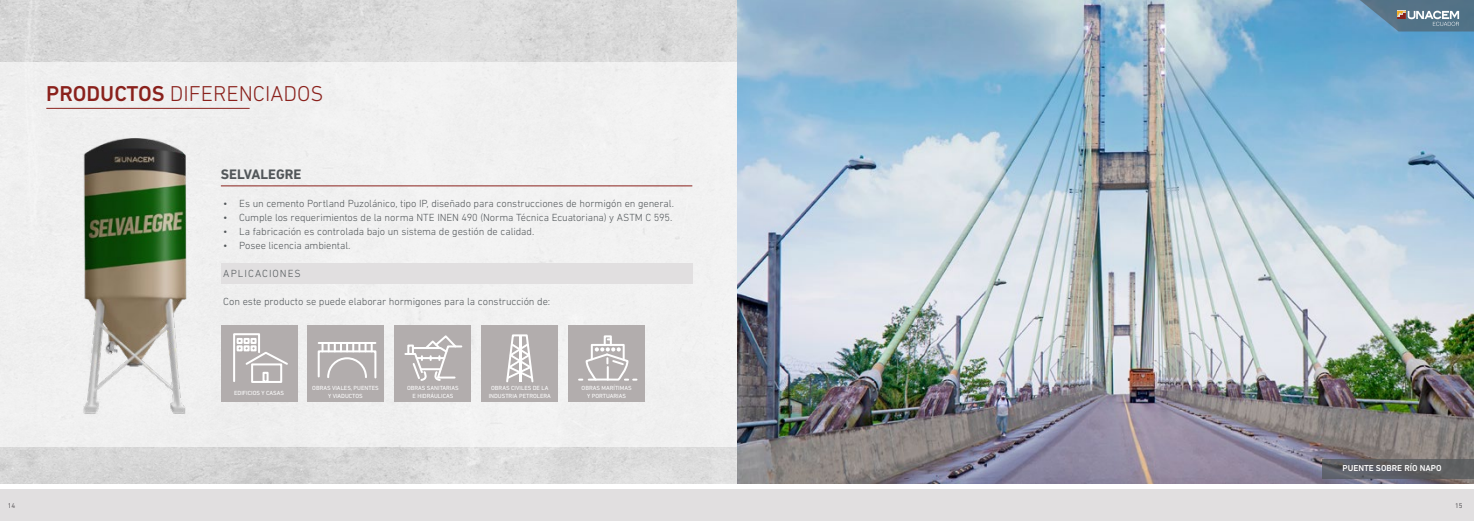
<style>
.page{position:relative;width:1474px;height:521px;background:#fff}
.page>*{position:absolute;margin:0;border:0;box-sizing:border-box;transform-origin:0 0}
.t1{font:300 21.88px "DIN Next LT Pro";color:#8a211c}
.t2{font:700 14px "DIN Next LT Pro";letter-spacing:-.005em;color:#52575a}
.t3{font:300 10.5px "DIN Next LT Pro";letter-spacing:-.01em;color:#52575a}
.t4{font:300 10.5px "DIN Next LT Pro";letter-spacing:.095em;color:#52575a}
.t5{font:500 8.75px "DIN Next LT Pro";color:#fff}
.t6{font:7px "DIN Next LT Pro";color:#605d60}
.t7{font:6.04px/7.3px "DIN Next LT Pro";color:#fff;text-align:center}
.s1{font-weight:500}
</style>
<div class="page">
<img style="left:0;top:0;width:737px;height:484px">
<div style="left:0;top:62px;width:1473px;height:384px;background:#f1f1f1"></div>
<hr style="left:46px;top:108px;width:204px;height:1px;background:#8a211c">
<hr style="left:221px;top:185px;width:471px;height:1px;background:#8a211c">
<img style="left:83px;top:138px;width:104px;height:276px">
<div style="left:221px;top:264px;width:471px;height:20px;background:#e1dfe0"></div>
<img style="left:737px;top:0;width:736px;height:484px">
<div style="left:221px;top:326px;width:76px;height:76px;background:#b2adad"></div>
<svg style="left:233px;top:333px;width:55px;height:50px"></svg>
<div style="left:262px;top:372px;width:6px;height:10px;border:2px solid #fff"></div>
<div style="left:308px;top:326px;width:76px;height:76px;background:#b2adad"></div>
<hr style="left:319px;top:342px;width:56px;height:2px;background:#fff">
<svg style="left:317px;top:343px;width:60px;height:36px"></svg>
<div style="left:394px;top:326px;width:77px;height:76px;background:#b2adad"></div>
<svg style="left:404px;top:335px;width:59px;height:46px"></svg>
<div style="left:481px;top:326px;width:77px;height:76px;background:#b2adad"></div>
<svg style="left:506px;top:334px;width:28px;height:49px"></svg>
<hr style="left:519px;top:335px;width:2px;height:47px;background:#fff">
<div style="left:568px;top:326px;width:76px;height:76px;background:#b2adad"></div>
<div style="left:603px;top:335px;width:9px;height:11px;border:2px solid #fff"></div>
<svg style="left:579px;top:338px;width:57px;height:43px"></svg>
<svg style="left:1321px;top:459px;width:152px;height:20px;fill:#5e6063"></svg>
<div style="left:737px;top:489px;width:736px;height:32px;background:#e1dfe0"></div>
<svg style="left:1343px;top:0;width:130px;height:32px"></svg>
<div style="left:0;top:489px;width:735px;height:32px;background:#e1dfe0"></div>
<h1 class="t1" style="left:46px;top:81px;width:279px"><span class="s1">PRODUCTOS</span> DIFERENCIADOS</h1>
<h2 class="t2" style="left:221px;top:166px;width:82px">SELVALEGRE</h2>
<p class="t3" style="left:223px;top:197px;width:452px">• Es un cemento Portland Puzolánico, tipo IP, diseñado para construcciones de hormigón en general.</p>
<p class="t3" style="left:223px;top:211px;width:450px">• Cumple los requerimientos de la norma NTE INEN 490 (Norma Técnica Ecuatoriana) y ASTM C 595.</p>
<p class="t3" style="left:223px;top:225px;width:312px">• La fabricación es controlada bajo un sistema de gestión de calidad.</p>
<p class="t3" style="left:223px;top:239px;width:129px">• Posee licencia ambiental.</p>
<p class="t4" style="left:223px;top:267px;width:79px">APLICACIONES</p>
<p class="t3" style="left:223px;top:295px;width:328px">Con este producto se puede elaborar hormigones para la construcción de:</p>
<p class="t7" style="left:234px;top:389px;width:51px">EDIFICIOS Y CASAS</p>
<p class="t7" style="left:312px;top:384px;width:68px">OBRAS VIALES, PUENTES<br>Y VIADUCTOS</p>
<p class="t7" style="left:407px;top:384px;width:53px">OBRAS SANITARIAS<br>E HIDRÁULICAS</p>
<p class="t7" style="left:488px;top:384px;width:64px">OBRAS CIVILES DE LA<br>INDUSTRIA PETROLERA</p>
<p class="t7" style="left:581px;top:384px;width:52px">OBRAS MARÍTIMAS<br>Y PORTUARIAS</p>
<p class="t5" style="left:1342px;top:463px;width:101px">PUENTE SOBRE RÍO NAPO</p>
<p class="t6" style="left:8px;top:502px;width:9px">14</p>
<p class="t6" style="left:1455px;top:502px;width:9px">15</p>
</div>
